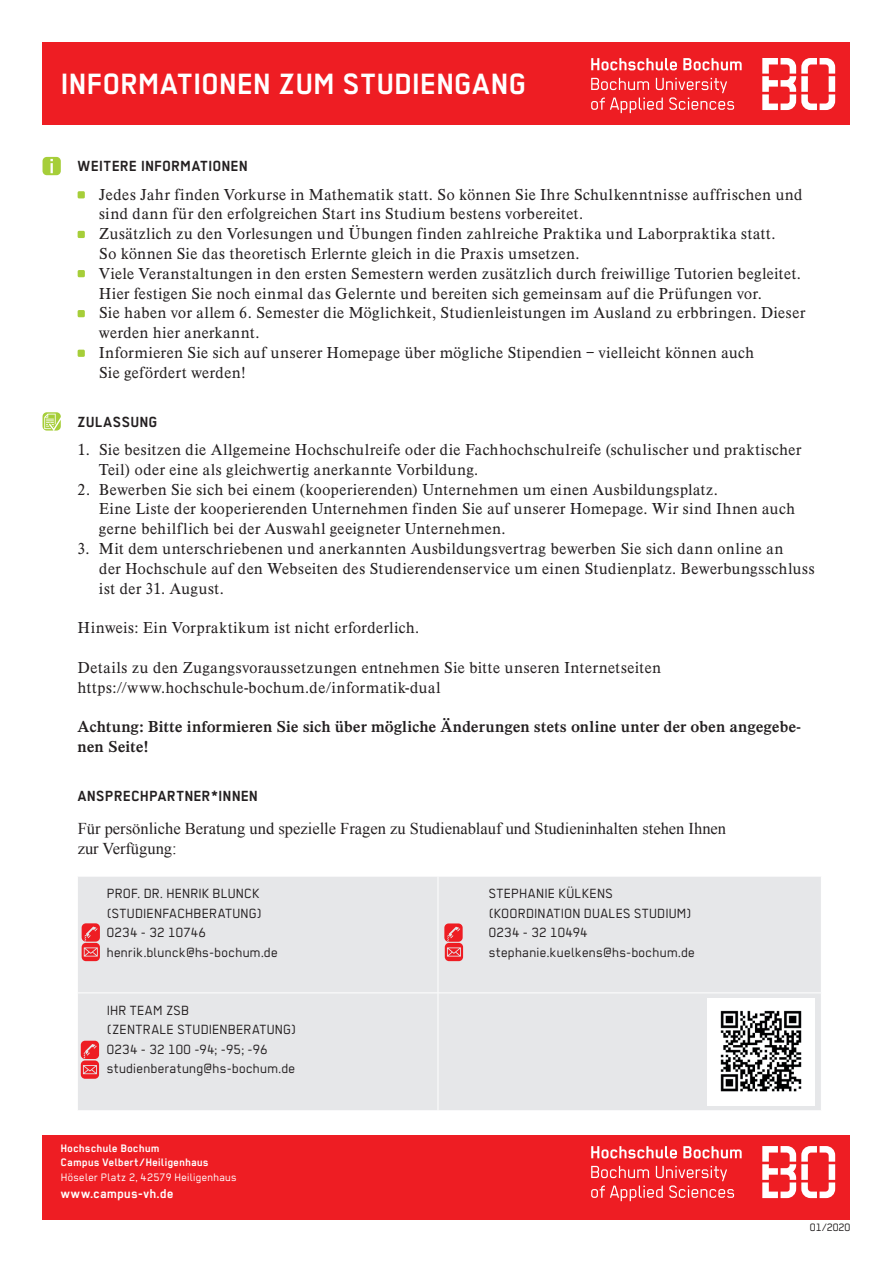
<style>
.page{position:relative;width:893px;height:1263px;background:#fff}
.page>*{position:absolute;margin:0;border:0;box-sizing:border-box;transform-origin:0 0}
.t1{font:700 33px "BO Regular";color:#fff}
.t2{font:16.5px/19.8px "BO Antiqua";color:#231f20}
.t3{font:16.5px/19.5px "Times New Roman";color:#231f20}
.t4{font:700 16.5px/19.8px "BO Antiqua";letter-spacing:-.005em;color:#231f20}
.t5{font:700 16.5px "BO Regular";letter-spacing:.005em;color:#231f20}
.t6{font:15px/19.5px "BO Regular";letter-spacing:.01em;color:#231f20}
.t7{font:700 14.4px "BO Regular";letter-spacing:.01em;color:#fff}
.t8{font:700 12.15px/14.5px "BO Regular";letter-spacing:.015em;color:#fff}
.t9{font:12.15px "BO Regular";letter-spacing:.02em;color:#fff}
.t10{font:12px "BO Regular";color:#231f20}
</style>
<div class="page">
<div style="left:43px;top:1136px;width:807px;height:84px;background:#ee1d23"></div>
<svg style="left:762px;top:1146px;width:73px;height:52px"></svg>
<div style="left:829px;top:1164px;width:6px;height:16px;background:#fff"></div>
<svg style="left:591px;top:1146px;width:151px;height:12px"></svg>
<svg style="left:591px;top:1166px;width:143px;height:35px"></svg>
<div style="left:43px;top:43px;width:807px;height:82px;background:#ee1d23"></div>
<svg style="left:762px;top:58px;width:73px;height:52px"></svg>
<div style="left:829px;top:76px;width:6px;height:16px;background:#fff"></div>
<svg style="left:591px;top:58px;width:151px;height:12px"></svg>
<svg style="left:591px;top:78px;width:143px;height:35px"></svg>
<svg style="left:43px;top:157px;width:18px;height:18px"></svg>
<div style="left:78px;top:191px;width:7px;height:7px;background:#a6ce39"></div>
<div style="left:78px;top:231px;width:7px;height:7px;background:#a6ce39"></div>
<div style="left:78px;top:310px;width:7px;height:7px;background:#a6ce39"></div>
<div style="left:78px;top:350px;width:7px;height:7px;background:#a6ce39"></div>
<svg style="left:43px;top:412px;width:18px;height:19px"></svg>
<div style="left:78px;top:270px;width:7px;height:7px;background:#a6ce39"></div>
<div style="left:78px;top:877px;width:743px;height:233px;background:#e6e7e9"></div>
<hr style="left:438px;top:876px;width:1px;height:116px;background:#fff">
<hr style="left:438px;top:992px;width:384px;height:1px;background:#fff">
<hr style="left:77px;top:992px;width:361px;height:1px;background:#fff">
<hr style="left:438px;top:993px;width:1px;height:117px;background:#fff">
<svg style="left:82px;top:923px;width:18px;height:38px"></svg>
<svg style="left:444px;top:923px;width:19px;height:38px"></svg>
<svg style="left:81px;top:1041px;width:18px;height:38px"></svg>
<div style="left:707px;top:998px;width:107px;height:107px;background:#fff"></div>
<img style="left:720px;top:1010px;width:82px;height:82px">
<h1 class="t1" style="left:61px;top:66px;width:468px">INFORMATIONEN ZUM STUDIENGANG</h1>
<p class="t5" style="left:78px;top:157px;width:172px">WEITERE INFORMATIONEN</p>
<p class="t2" style="left:99px;top:184px;width:708px">Jedes Jahr finden Vorkurse in Mathematik statt. So können Sie Ihre Schulkenntnisse auffrischen und sind dann für den erfolgreichen Start ins Studium bestens vorbereitet.<br>Zusätzlich zu den Vorlesungen und Übungen finden zahlreiche Praktika und Laborpraktika statt.<br>So können Sie das theoretisch Erlernte gleich in die Praxis umsetzen.<br>Viele Veranstaltungen in den ersten Semestern werden zusätzlich durch freiwillige Tutorien begleitet.<br>Hier festigen Sie noch einmal das Gelernte und bereiten sich gemeinsam auf die Prüfungen vor.<br>Sie haben vor allem 6. Semester die Möglichkeit, Studienleistungen im Ausland zu erbbringen. Dieser werden hier anerkannt.<br>Informieren Sie sich auf unserer Homepage über mögliche Stipendien – vielleicht können auch<br>Sie gefördert werden!</p>
<p class="t5" style="left:78px;top:413px;width:82px">ZULASSUNG</p>
<p class="t2" style="left:99px;top:440px;width:704px;text-indent:-21px">1. Sie besitzen die Allgemeine Hochschulreife oder die Fachhochschulreife (schulischer und praktischer<br>Teil) oder eine als gleichwertig anerkannte Vorbildung.</p>
<p class="t2" style="left:99px;top:479px;width:698px;text-indent:-21px">2. Bewerben Sie sich bei einem (kooperierenden) Unternehmen um einen Ausbildungsplatz.<br>Eine Liste der kooperierenden Unternehmen finden Sie auf unserer Homepage. Wir sind Ihnen auch gerne behilflich bei der Auswahl geeigneter Unternehmen.</p>
<p class="t2" style="left:99px;top:539px;width:717px;text-indent:-21px">3. Mit dem unterschriebenen und anerkannten Ausbildungsvertrag bewerben Sie sich dann online an<br>der Hochschule auf den Webseiten des Studierendenservice um einen Studienplatz. Bewerbungsschluss ist der 31. August.</p>
<p class="t2" style="left:78px;top:618px;width:343px">Hinweis: Ein Vorpraktikum ist nicht erforderlich.</p>
<p class="t2" style="left:78px;top:658px;width:585px">Details zu den Zugangsvoraussetzungen entnehmen Sie bitte unseren Internetseiten https://www.hochschule-bochum.de/informatik-dual</p>
<p class="t4" style="left:78px;top:717px;width:724px">Achtung: Bitte informieren Sie sich über mögliche Änderungen stets online unter der oben angegebe&shy;nen Seite!</p>
<p class="t5" style="left:78px;top:787px;width:182px">ANSPRECHPARTNER*INNEN</p>
<p class="t3" style="left:78px;top:819px;width:650px">Für persönliche Beratung und spezielle Fragen zu Studienablauf und Studieninhalten stehen Ihnen zur Verfügung:</p>
<p class="t6" style="left:107px;top:883px;width:173px">PROF. DR. HENRIK BLUNCK (STUDIENFACHBERATUNG)<br>0234 - 32 10746 henrik.blunck@hs-bochum.de</p>
<p class="t6" style="left:489px;top:883px;width:208px">STEPHANIE KÜLKENS (KOORDINATION DUALES STUDIUM)<br>0234 - 32 10494 stephanie.kuelkens@hs-bochum.de</p>
<p class="t6" style="left:107px;top:1000px;width:191px">IHR TEAM ZSB<br>(ZENTRALE STUDIENBERATUNG)<br>0234 - 32 100 -94; -95; -96 studienberatung@hs-bochum.de</p>
<p class="t8" style="left:61px;top:1140px;width:150px">Hochschule Bochum<br>Campus Velbert/Heiligenhaus</p>
<p class="t9" style="left:61px;top:1170px;width:177px">Höseler Platz 2, 42579 Heiligenhaus</p>
<p class="t7" style="left:61px;top:1186px;width:114px">www.campus-vh.de</p>
<p class="t10" style="left:810px;top:1221px;width:42px">01/2020</p>
</div>
